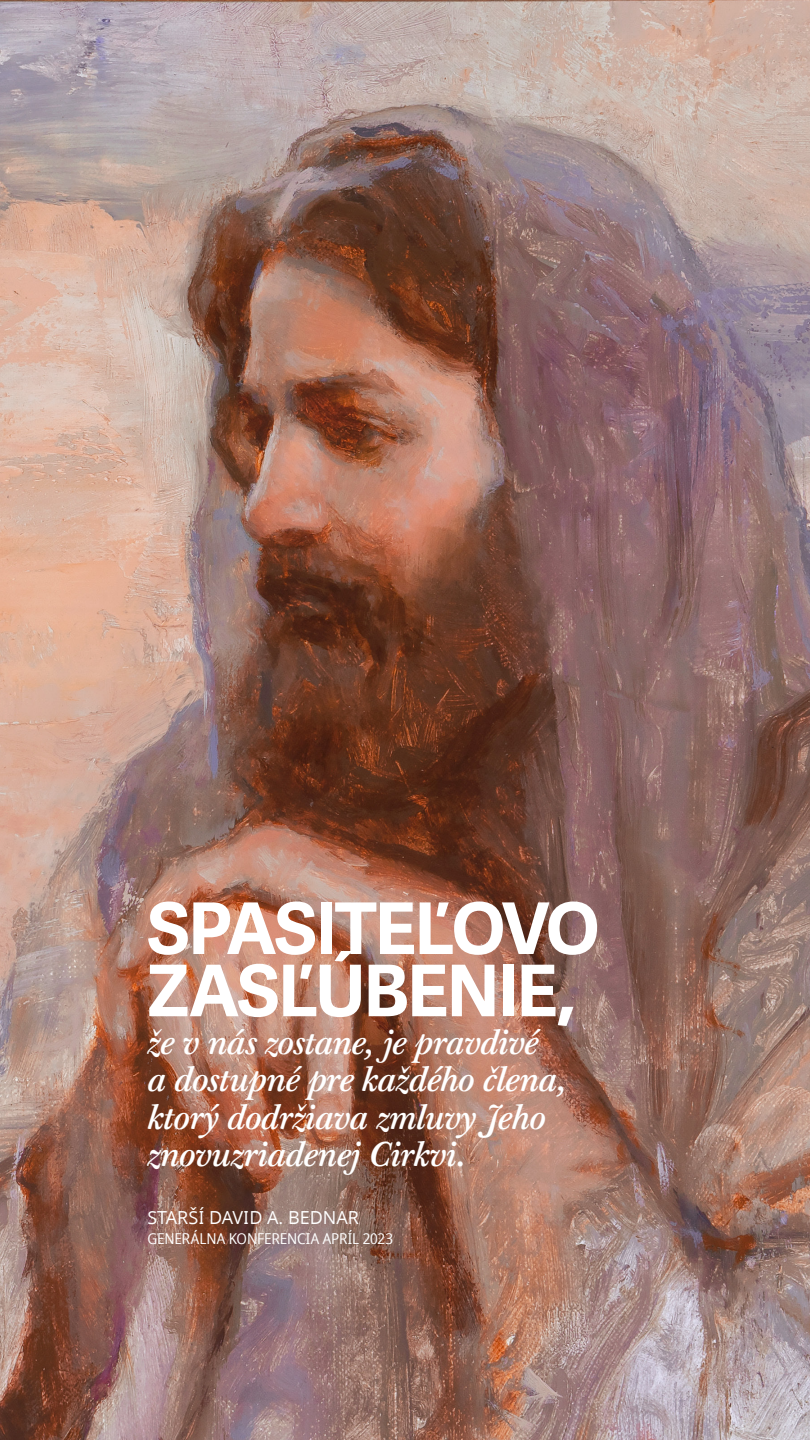
<style>
.page{position:relative;width:810px;height:1440px;background:#fff}
.page>*{position:absolute;margin:0;border:0;box-sizing:border-box;transform-origin:0 0}
.Pull_Quote_Bednar{font:700 71.25px/62.2px "Helamlds Lat";letter-spacing:-.03em;color:#fff}
.Pull_Quote_Bednar-2{font:italic 500 33.45px/37.5px "Mc Kay Prolds Lat";letter-spacing:-.02em;color:#fff}
.NEW_-_Side_QT_Citati{font:18px "Dots Solidlds Lat";color:#fff}
.NEW_-_Side_QT_Citati-2{font:15px "Dots Solid Condlds Lat";letter-spacing:-.005em;color:#fff}
</style>
<div class="page">
<img style="left:0;top:0;width:810px;height:1440px">
<p class="Pull_Quote_Bednar" style="left:147px;top:897px;width:454px">SPASITEĽOVO<br>ZASĽÚBENIE,</p>
<p class="Pull_Quote_Bednar-2" style="left:147px;top:1024px;width:421px">že v nás zostane, je pravdivé<br>a dostupné pre každého člena, ktorý dodržiava zmluvy Jeho znovuzriadenej Cirkvi.</p>
<p class="NEW_-_Side_QT_Citati" style="left:147px;top:1204px;width:213px">STARŠÍ DAVID A. BEDNAR</p>
<p class="NEW_-_Side_QT_Citati-2" style="left:147px;top:1228px;width:247px">GENERÁLNA KONFERENCIA APRÍL 2023</p>
</div>
